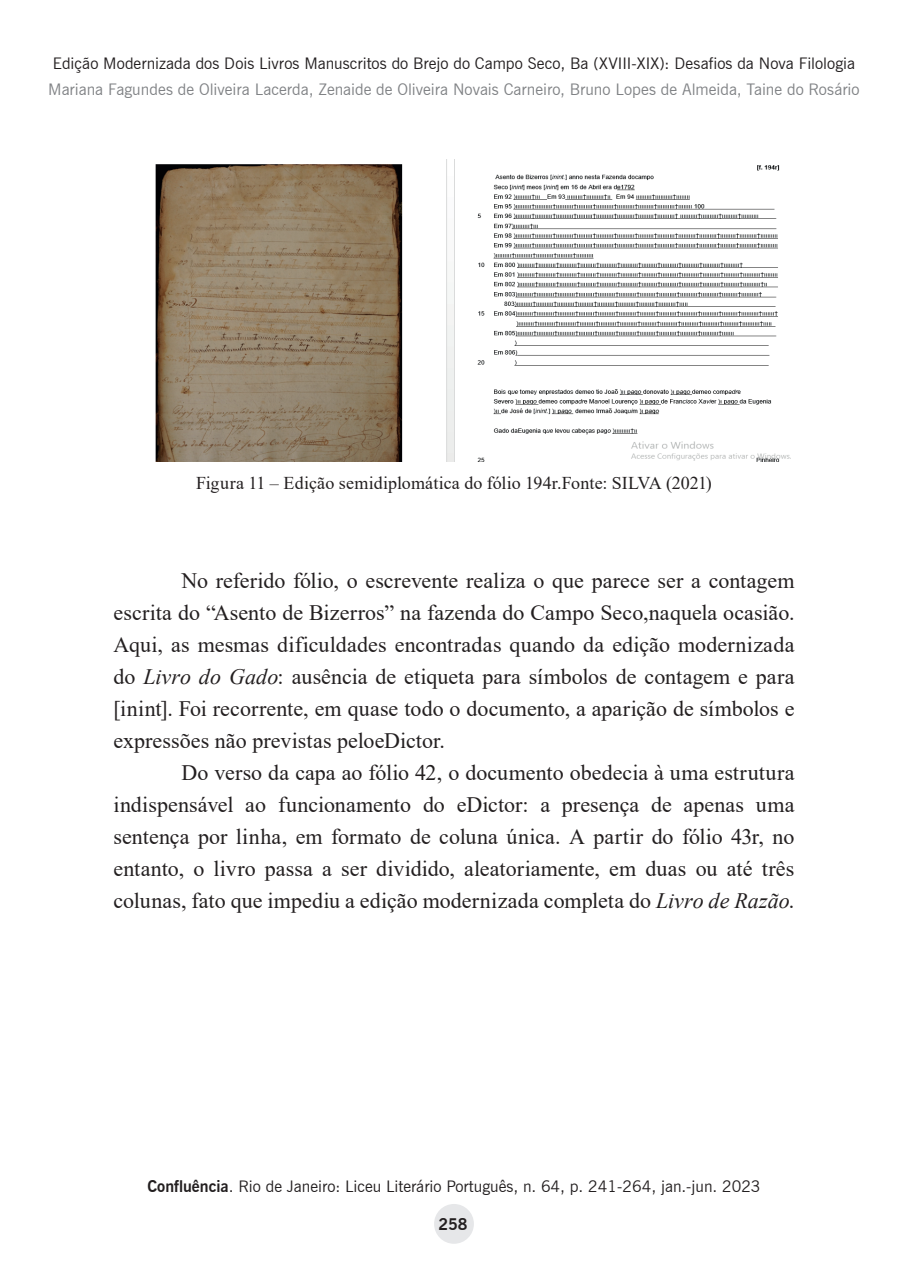
<style>
.page{position:relative;width:908px;height:1276px;background:#fff}
.page>*{position:absolute;margin:0;border:0;box-sizing:border-box;transform-origin:0 0}
.t1{font:22px/32px "Times New Roman";color:#231f20;text-align:justify}
.t2{font:18px "Times New Roman";letter-spacing:.005em;color:#231f20}
.t3{font:16px "News Gothic BT";color:#231f20}
.t4{font:16px "News Gothic BT";color:#808285}
.t5{font:700 16px "News Gothic BT";color:#231f20}
.s1{font-style:italic}
.s2{font-weight:700}
</style>
<div class="page">
<div style="left:434px;top:1204px;width:39px;height:39px;background:#e6e7e9;border-radius:50%"></div>
<img style="left:155px;top:160px;width:634px;height:302px">
<p class="t3" style="left:53px;top:53px;width:803px">Edição Modernizada dos Dois Livros Manuscritos do Brejo do Campo Seco, Ba (XVIII-XIX): Desafios da Nova Filologia</p>
<p class="t4" style="left:48px;top:79px;width:812px">Mariana Fagundes de Oliveira Lacerda, Zenaide de Oliveira Novais Carneiro, Bruno Lopes de Almeida, Taine do Rosário</p>
<p class="t2" style="left:196px;top:470px;width:517px">Figura 11 – Edição semidiplomática do fólio 194r.Fonte: SILVA (2021)</p>
<p class="t1" style="left:113px;top:563px;width:682px;text-indent:68px">No referido fólio, o escrevente realiza o que parece ser a contagem escrita do “Asento de Bizerros” na fazenda do Campo Seco,naquela ocasião.<br>Aqui, as mesmas dificuldades encontradas quando da edição modernizada do <span class="s1">Livro do Gado</span>: ausência de etiqueta para símbolos de contagem e para [inint]. Foi recorrente, em quase todo o documento, a aparição de símbolos e expressões não previstas peloeDictor.</p>
<p class="t1" style="left:113px;top:755px;width:682px;text-indent:68px">Do verso da capa ao fólio 42, o documento obedecia à uma estrutura indispensável ao funcionamento do eDictor: a presença de apenas uma sentença por linha, em formato de coluna única. A partir do fólio 43r, no entanto, o livro passa a ser dividido, aleatoriamente, em duas ou até três colunas, fato que impediu a edição modernizada completa do <span class="s1">Livro de Razão</span>.</p>
<p class="t3" style="left:147px;top:1176px;width:614px"><span class="s2">Confluência</span>. Rio de Janeiro: Liceu Literário Português, n. 64, p. 241-264, jan.-jun. 2023</p>
<p class="t5" style="left:438px;top:1214px;width:31px">258</p>
</div>
